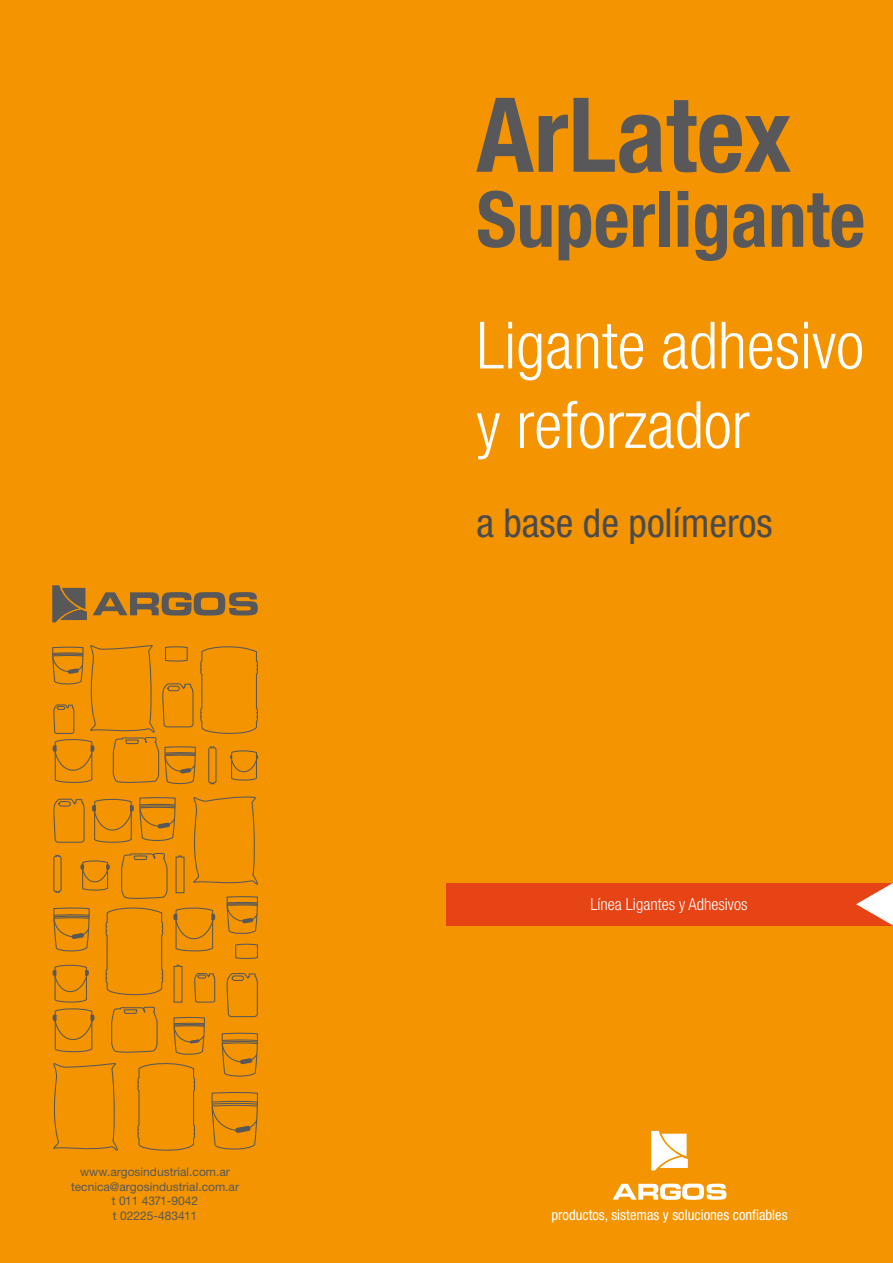
<style>
.page{position:relative;width:893px;height:1263px;background:#f39400}
.page>*{position:absolute;margin:0;border:0;box-sizing:border-box;transform-origin:0 0}
.t1{font:700 condensed 103.5px "Helvetica Neue";color:#58585a}
.t2{font:700 condensed 77.25px "Helvetica Neue";color:#58585a}
.t3{font:300 condensed 65.25px/79.5px "Helvetica Neue";color:#fff}
.t4{font:condensed 39.75px "Helvetica Neue";color:#4b4b4d}
.t5{font:300 condensed 16.5px "Helvetica Neue";color:#fff}
.t6{font:condensed 14.55px "Helvetica Neue";color:#fff}
.t7{font:12px/14.4px "Helvetica Neue";color:#58585a;text-align:center}
</style>
<div class="page">
<div style="left:446px;top:883px;width:447px;height:42px;background:#e64415"></div>
<svg style="left:856px;top:883px;width:37px;height:42px"></svg>
<svg style="left:651px;top:1131px;width:37px;height:39px"></svg>
<svg style="left:613px;top:1183px;width:113px;height:17px"></svg>
<svg style="left:52px;top:585px;width:35px;height:37px"></svg>
<svg style="left:93px;top:592px;width:165px;height:23px"></svg>
<svg style="left:52px;top:645px;width:206px;height:140px"></svg>
<svg style="left:52px;top:796px;width:206px;height:355px"></svg>
<p class="t7" style="left:71px;top:1165px;width:170px">www.argosindustrial.com.ar tecnica@argosindustrial.com.ar t 011 4371-9042<br>t 02225-483411</p>
<h1 class="t1" style="left:476px;top:72px;width:317px">ArLatex</h1>
<h2 class="t2" style="left:476px;top:173px;width:390px">Superligante</h2>
<h3 class="t3" style="left:476px;top:305px;width:389px">Ligante adhesivo y reforzador</h3>
<h3 class="t4" style="left:476px;top:500px;width:298px">a base de polímeros</h3>
<h3 class="t5" style="left:591px;top:894px;width:158px">Línea Ligantes y Adhesivos</h3>
<p class="t6" style="left:551px;top:1206px;width:238px">productos, sistemas y soluciones confiables</p>
</div>
